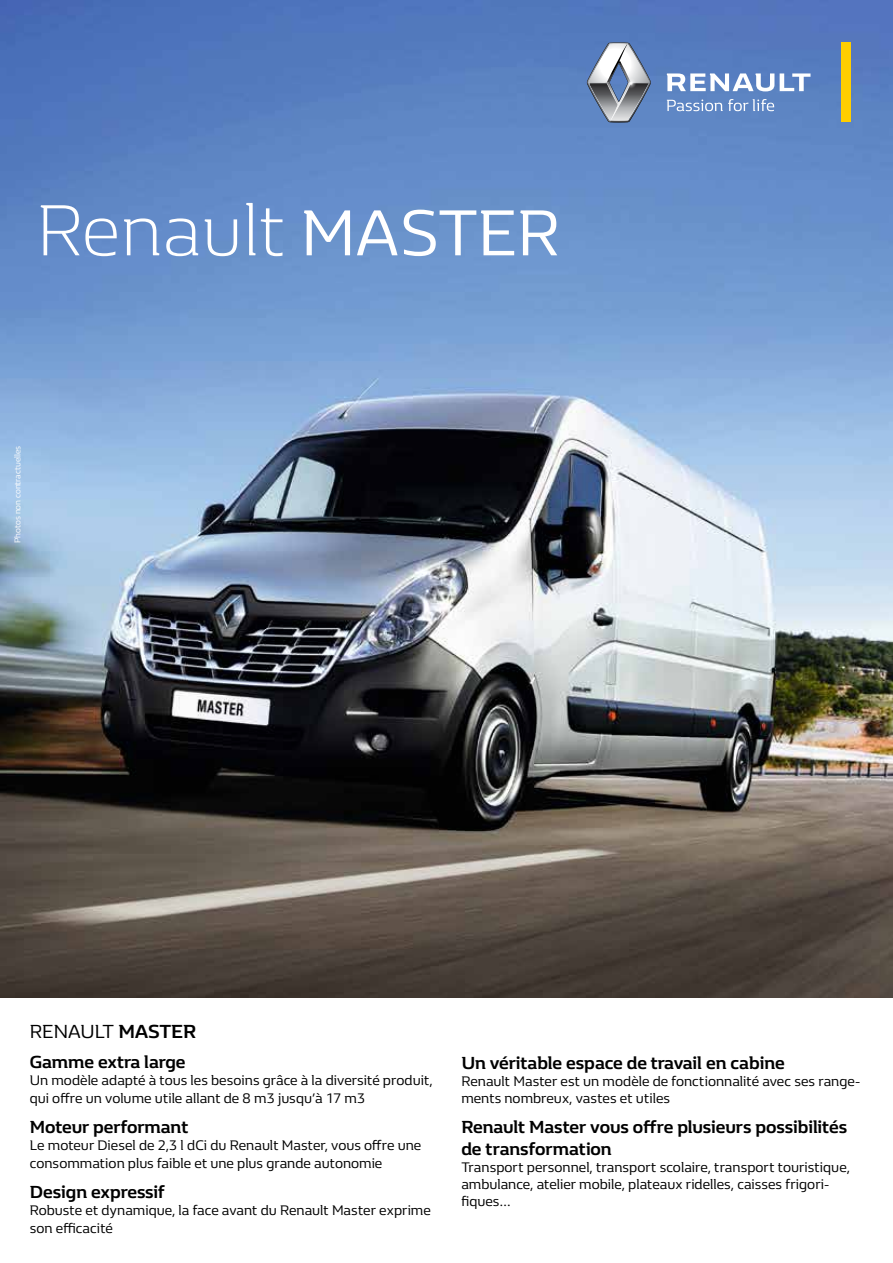
<style>
.page{position:relative;width:893px;height:1263px;background:#fff}
.page>*{position:absolute;margin:0;border:0;box-sizing:border-box;transform-origin:0 0}
.t1{font:300 74.4px "Renault Life";color:#fff}
.t2{font:66.75px "Renault Life";color:#fff}
.t3{font:19.5px "Renault Life";color:#000}
.t4{font:700 18px/21.6px "Renault Life";color:#000}
.t5{font:14.25px/18px "Renault Life";color:#000}
.t6{font:8.55px "Renault Life";letter-spacing:-.005em;color:#fff}
.s1{font-weight:700}
</style>
<div class="page">
<img style="left:0;top:0;width:893px;height:997px">
<svg style="left:780px;top:73px;width:30px;height:18px"></svg>
<svg style="left:667px;top:73px;width:107px;height:18px"></svg>
<div style="left:841px;top:43px;width:9px;height:79px;background:#ffce00"></div>
<svg style="left:587px;top:43px;width:64px;height:79px;background:#8b9bb5"></svg>
<svg style="left:667px;top:99px;width:107px;height:12px"></svg>
<h1 class="t1" style="left:37px;top:180px;width:251px">Renault</h1>
<h2 class="t2" style="left:301px;top:188px;width:261px">MASTER</h2>
<p class="t6" style="left:12px;top:543px;width:99px;rotate:-90deg">Photos non contractuelles</p>
<h3 class="t3" style="left:30px;top:1018px;width:168px">RENAULT <span class="s1">MASTER</span></h3>
<p class="t4" style="left:30px;top:1050px;width:157px">Gamme extra large</p>
<p class="t5" style="left:30px;top:1071px;width:404px">Un modèle adapté à tous les besoins grâce laà diversité produit, qui offre un volume utile allant de m8 3 jusqu à’ 17 m3</p>
<p class="t4" style="left:30px;top:1115px;width:160px">Moteur performant</p>
<p class="t5" style="left:30px;top:1136px;width:393px">Le moteur Diesel de 2,3 l dCi du Renault Master, vous offre une consommation plus faible et une plus grande autonomie</p>
<p class="t4" style="left:30px;top:1181px;width:137px">Design expressif</p>
<p class="t5" style="left:30px;top:1201px;width:403px;line-height:17.1px">Robuste et dynamique la, face avant du Renault Master exprime son efficacité</p>
<p class="t4" style="left:461px;top:1051px;width:325px">Un véritable espace de travail en cabine</p>
<p class="t5" style="left:461px;top:1088px;width:210px">ments nombreux, vastes et utiles</p>
<p class="t5" style="left:461px;top:1071px;width:400px">Renault Master est un modèle de fonctionnalité avec ses range-</p>
<p class="t4" style="left:461px;top:1115px;width:387px">Renault Master vous offre plusieurs possibilités de transformation</p>
<p class="t5" style="left:461px;top:1157px;width:390px">Transport personnel, transport scolaire, transport touristique,</p>
<p class="t5" style="left:461px;top:1191px;width:51px">fiques...</p>
<p class="t5" style="left:461px;top:1174px;width:369px">ambulance, atelier mobile, plateaux ridelles, caisses frigori-</p>
</div>
